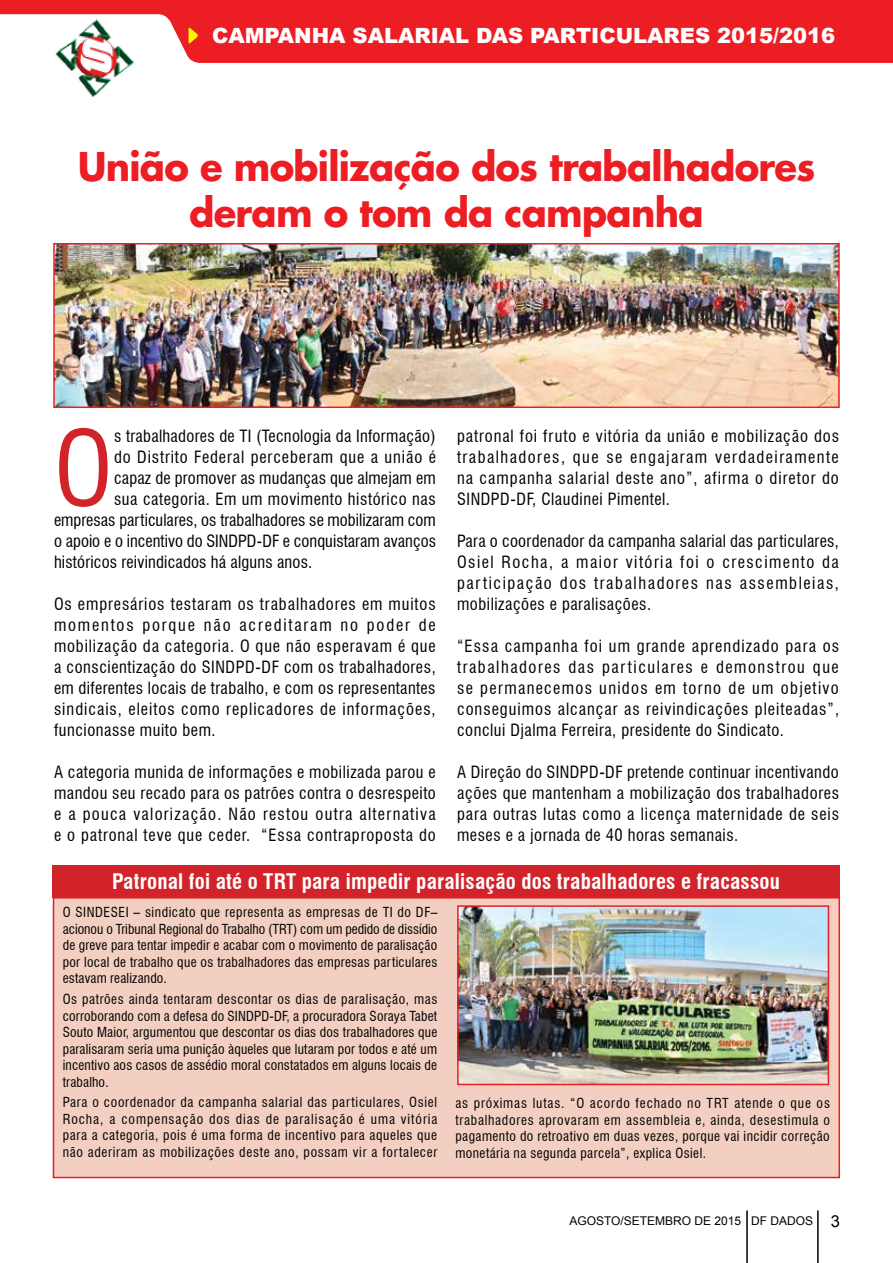
<style>
.page{position:relative;width:893px;height:1263px;background:#fff}
.page>*{position:absolute;margin:0;border:0;box-sizing:border-box;transform-origin:0 0}
.t1{font:condensed 100.35px "Swiss 721 BT";color:#d2232a}
.t2{font:700 38.55px/46.2px "Futura Std";letter-spacing:-.02em;color:#ed1d24;text-align:center;scale:.96 1}
.t3{font:700 condensed 21px "Swiss 721 BT";letter-spacing:.01em;color:#fff}
.t4{font:900 21px "Arial";color:#fff}
.t5{font:condensed 16.5px/21px "Swiss 721 BT";letter-spacing:.03em;color:#000;text-align:justify}
.t6{font:condensed 16.5px "Swiss 721 BT";color:#000}
.t7{font:condensed 16.5px "Swiss 721 BT";letter-spacing:.01em;color:#000}
.t8{font:condensed 16.5px "Swiss 721 BT";letter-spacing:.055em;color:#000}
.t9{font:condensed 13.5px/16.5px "Swiss 721 BT";letter-spacing:.03em;color:#000;text-align:justify}
.t10{font:12px "Arial";color:#000}
.s1{font-size:16.5px}
</style>
<div class="page">
<hr style="left:817px;top:1210px;width:2px;height:53px;background:#000">
<hr style="left:746px;top:1210px;width:2px;height:53px;background:#000">
<img style="left:63px;top:63px;width:71px;height:34px">
<svg style="left:0;top:0;width:893px;height:63px;background:#ed3d43"></svg>
<div style="left:54px;top:898px;width:785px;height:279px;background:#f3cfc1"></div>
<div style="left:53px;top:897px;width:787px;height:281px;border:2px solid #ed1d24"></div>
<div style="left:52px;top:865px;width:788px;height:33px;background:#d2232a"></div>
<img style="left:56px;top:246px;width:781px;height:159px">
<div style="left:53px;top:243px;width:787px;height:165px;border:2px solid #ed1d24"></div>
<img style="left:460px;top:908px;width:366px;height:174px">
<div style="left:457px;top:905px;width:372px;height:180px;border:2px solid #ed1d24"></div>
<svg style="left:189px;top:27px;width:10px;height:18px"></svg>
<p class="t4" style="left:212px;top:20px;width:625px">CAMPANHA SALARIAL DAS PARTI CULARES 2015/2016</p>
<h2 class="t2" style="left:78px;top:143px;width:770px">União e mobilização dos trabalhadores deram o tom da campanha</h2>
<h1 class="t1" style="left:54px;top:408px;width:60px">O</h1>
<p class="t5" style="left:114px;top:426px;width:323px">s trabalhadores de TI (Tecnologia da Informação)</p>
<p class="t8" style="left:114px;top:447px;width:323px">do Distrito Federal perceberam que a união é</p>
<p class="t7" style="left:114px;top:468px;width:323px">capaz de promover as mudanças que almejam em</p>
<p class="t5" style="left:114px;top:489px;width:323px">sua categoria. Em um movimento histórico nas</p>
<p class="t6" style="left:54px;top:510px;width:383px">empresas particulares, os trabalhadores se mobilizaram com</p>
<p class="t6" style="left:54px;top:531px;width:384px">o apoio e o incentivo do SINDPD-DF e conquistaram avanços</p>
<p class="t7" style="left:54px;top:552px;width:260px">históricos reivindicados há alguns anos.</p>
<p class="t5" style="left:54px;top:594px;width:383px">Os empresários testaram os trabalhadores em muitos momentos porque não acreditaram no poder de mobilização da categoria. O que não esperavam é que a conscientização do SINDPD-DF com os trabalhadores, em diferentes locais de trabalho, e com os representantes sindicais, eleitos como replicadores de informações, funcionasse muito bem.</p>
<p class="t5" style="left:54px;top:762px;width:383px">A categoria munida de informações e mobilizada parou e mandou seu recado para os patrões contra o desrespeito e a pouca valorização. Não restou outra alternativa e o patronal teve que ceder. “Essa contraproposta do</p>
<p class="t5" style="left:457px;top:426px;width:383px">patronal foi fruto e vitória da união e mobilização dos trabalhadores, que se engajaram verdadeiramente na campanha salarial deste ano”, afirma o diretor do SINDPD-DF, Claudinei Pimentel.</p>
<p class="t5" style="left:457px;top:531px;width:383px">Para o coordenador da campanha salarial das particulares, Osiel Rocha, a maior vitória foi o crescimento da participação dos trabalhadores nas assembleias, mobilizações e paralisações.</p>
<p class="t5" style="left:457px;top:636px;width:383px">“Essa campanha foi um grande aprendizado para os trabalhadores das particulares e demonstrou que se permanecemos unidos em torno de um objetivo conseguimos alcançar as reivindicações pleiteadas”, conclui Djalma Ferreira, presidente do Sindicato.</p>
<p class="t5" style="left:457px;top:762px;width:384px">A Direção do SINDPD-DF pretende continuar incentivando ações que mantenham a mobilização dos trabalhadores para outras lutas como a licença maternidade de seis meses e a jornada de 40 horas semanais.</p>
<p class="t3" style="left:112px;top:869px;width:669px">Patronal foi até o TRT para impedir paralisação dos trabalhadores e fracassou</p>
<p class="t9" style="left:63px;top:904px;width:376px">O SINDESEI – sindicato que representa as empresas de TI do DF– acionou o Tribunal Regional do Trabalho (TRT) com um pedido de dissídio de greve para tentar impedir e acabar com o movimento de paralisação por local de trabalho que os trabalhadores das empresas particulares estavam realizando.</p>
<p class="t9" style="left:63px;top:991px;width:376px">Os patrões ainda tentaram descontar os dias de paralisação, mas corroborando com a defesa do SINDPD-DF, a procuradora Soraya Tabet Souto Maior, argumentou que descontar os dias dos trabalhadores que paralisaram seria uma punição àqueles que lutaram por todos e até um incentivo aos casos de assédio moral constatados em alguns locais de trabalho.</p>
<p class="t9" style="left:63px;top:1094px;width:376px">Para o coordenador da campanha salarial das particulares, Osiel Rocha, a compensação dos dias de paralisação é uma vitória para a categoria, pois é uma forma de incentivo para aqueles que não aderiram as mobilizações deste ano, possam vir a fortalecer</p>
<p class="t9" style="left:455px;top:1095px;width:376px">as próximas lutas. “O acordo fechado no TRT atende o que os trabalhadores aprovaram em assembleia e, ainda, desestimula o pagamento do retroativo em duas vezes, porque vai incidir correção monetária na segunda parcela”, explica Osiel.</p>
<p class="t10" style="left:569px;top:1212px;width:272px">AGOSTO/SETEMBRO DE 2015 DF DADOS <span class="s1">3</span></p>
</div>
